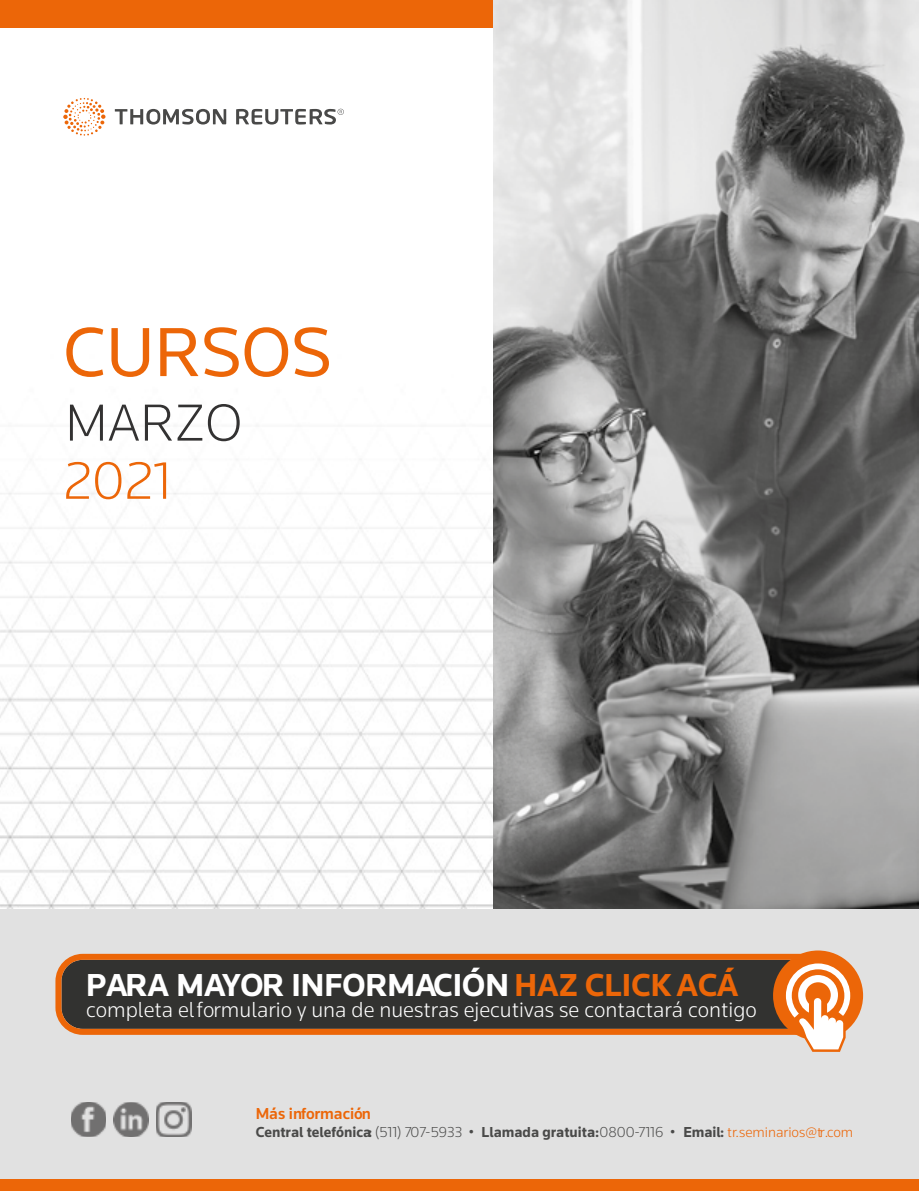
<style>
.page{position:relative;width:919px;height:1191px;background:#fff}
.page>*{position:absolute;margin:0;border:0;box-sizing:border-box;transform-origin:0 0}
.t1{font:72px "Knowledge";color:#ec6608}
.t2{font:300 54.6px "Knowledge";color:#ec6608}
.t3{font:300 54px "Knowledge";color:#333232}
.t4{font:700 33px "Knowledge";color:#fff}
.t5{font:300 22.65px "Knowledge";color:#fff}
.t6{font:500 16.5px "Knowledge";color:#ec6608}
.t7{font:700 15px "Knowledge";color:#4a4a49}
.s1{color:#ec6608}
.s2{font-weight:300}
.s3{font-weight:300;color:#ec6608}
</style>
<div class="page">
<img style="left:0;top:110px;width:493px;height:799px">
<svg style="left:63px;top:98px;width:42px;height:38px"></svg>
<svg style="left:115px;top:109px;width:229px;height:15px"></svg>
<div style="left:0;top:1177px;width:918px;height:14px;background:#ec6608"></div>
<div style="left:0;top:0;width:493px;height:27px;background:#ec6608"></div>
<div style="left:0;top:909px;width:918px;height:269px;background:#e1e1e1"></div>
<img style="left:493px;top:0;width:425px;height:909px">
<svg style="left:55px;top:950px;width:809px;height:102px;fill:#323230"></svg>
<svg style="left:156px;top:1102px;width:36px;height:35px"></svg>
<svg style="left:113px;top:1102px;width:36px;height:35px"></svg>
<svg style="left:71px;top:1102px;width:35px;height:35px"></svg>
<h1 class="t1" style="left:63px;top:308px;width:270px">CURSOS</h1>
<h3 class="t3" style="left:65px;top:389px;width:178px">MARZO</h3>
<h2 class="t2" style="left:63px;top:447px;width:109px">2021</h2>
<h3 class="t4" style="left:86px;top:964px;width:653px">PARA MAYOR INFORMACIÓN <span class="s1">HAZ CLICK ACÁ</span></h3>
<h3 class="t5" style="left:86px;top:996px;width:672px">completa el formulario y una de nuestras ejecutivas se contactará contigo</h3>
<p class="t6" style="left:256px;top:1103px;width:117px">Más información</p>
<p class="t7" style="left:256px;top:1122px;width:598px">Central telefónica: <span class="s2">(511) 707-5933 •</span> Llamada gratuita:<span class="s2">0800-7116 •</span> Email: <span class="s3">tr.seminarios@tr.com</span></p>
</div>
